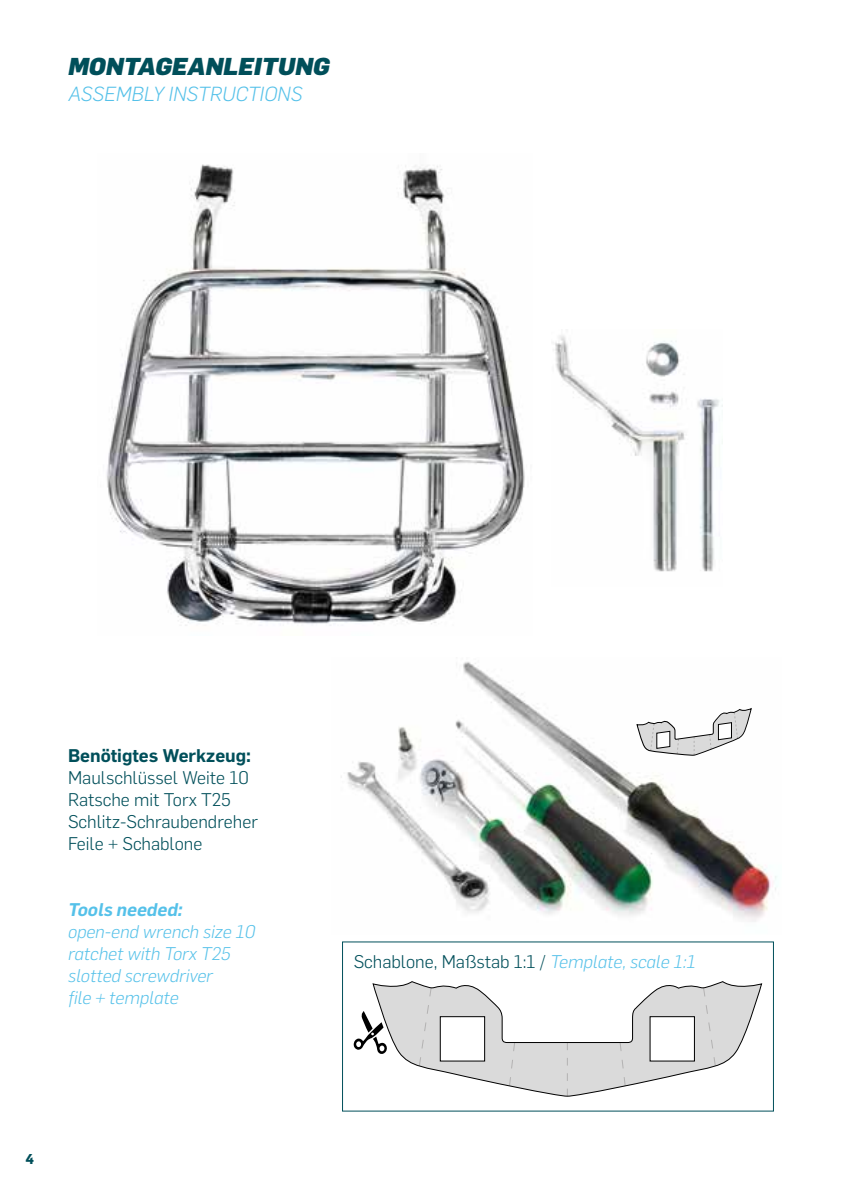
<style>
.page{position:relative;width:842px;height:1191px;background:#fff}
.page>*{position:absolute;margin:0;border:0;box-sizing:border-box;transform-origin:0 0}
.t1{font:italic 900 24px "Flama";color:#004f5a}
.t2{font:italic 300 20px "Flama";color:#55c1e9}
.t3{font:300 18px/22px "Flama";color:#004f5a}
.t4{font:italic 300 18px/22px "Flama";color:#55c1e9}
.t5{font:600 18px "Flama";color:#004f5a}
.t6{font:italic 600 18px "Flama";color:#55c1e9}
.t7{font:700 14px "Flama";color:#004f5a}
.s1{font-style:italic;color:#55c1e9}
</style>
<div class="page">
<img style="left:555px;top:335px;width:168px;height:237px">
<img style="left:341px;top:661px;width:436px;height:261px">
<svg style="left:637px;top:707px;width:115px;height:56px"></svg>
<svg style="left:372px;top:981px;width:390px;height:116px"></svg>
<svg style="left:353px;top:1011px;width:34px;height:43px"></svg>
<img style="left:106px;top:164px;width:419px;height:462px">
<h1 class="t1" style="left:68px;top:49px;width:263px">MONTAGEANLEITUNG</h1>
<p class="t2" style="left:68px;top:81px;width:236px">ASSEMBLY INSTRUCTIONS</p>
<p class="t5" style="left:68px;top:742px;width:185px">Benötigtes Werkzeug:</p>
<p class="t3" style="left:68px;top:765px;width:191px">Maulschlüssel Weite 10<br>Ratsche mit Torx T25<br>Schlitz-Schraubendreher<br>Feile + Schablone</p>
<p class="t6" style="left:68px;top:896px;width:116px">Tools needed:</p>
<p class="t4" style="left:68px;top:920px;width:189px">open-end wrench size 10 ratchet with Torx T25 slotted screwdriver<br>file + template</p>
<p class="t7" style="left:25px;top:1148px;width:10px">4</p>
<p class="t3" style="left:354px;top:949px;width:343px">Schablone, Maßstab 1:1 / <span class="s1">Template, scale 1:1</span></p>
</div>
